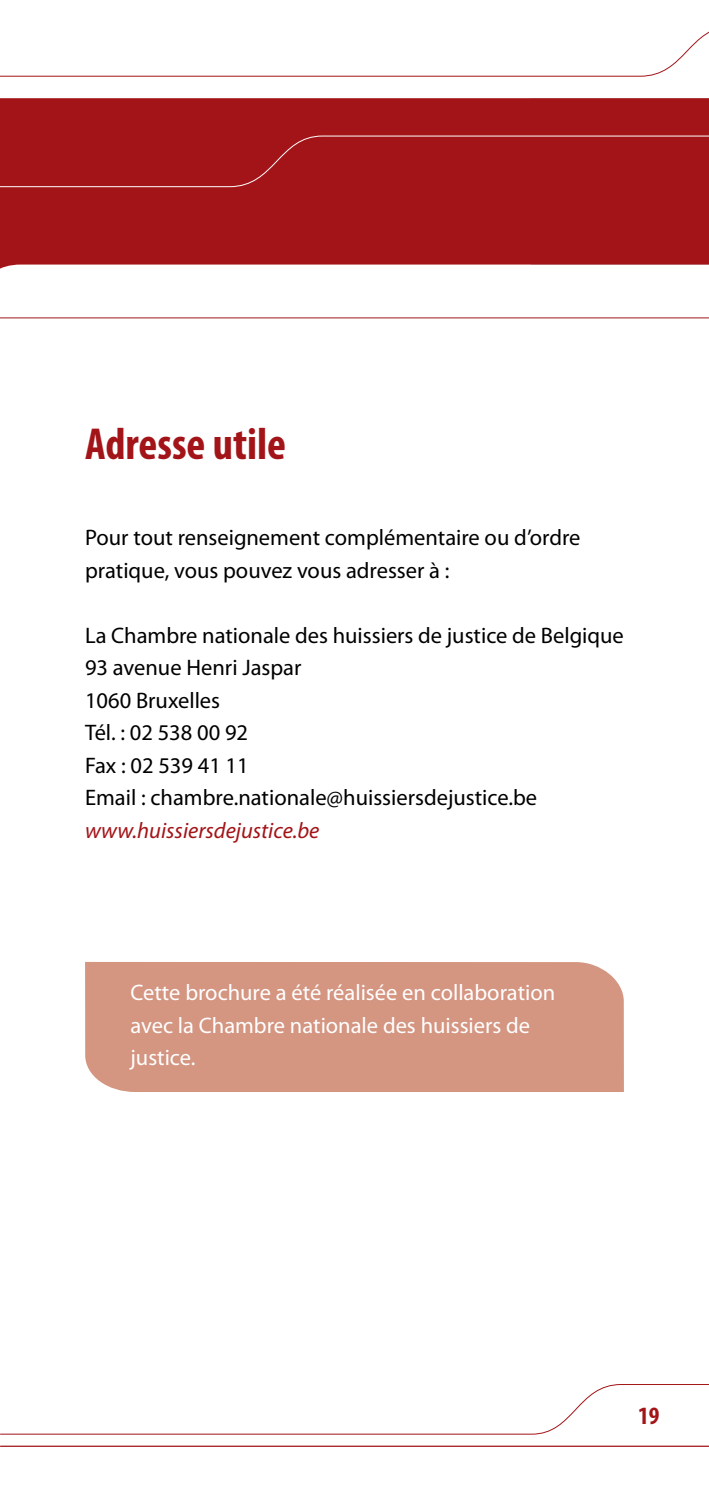
<style>
.page{position:relative;width:709px;height:1489px;background:#fff}
.page>*{position:absolute;margin:0;border:0;box-sizing:border-box;transform-origin:0 0}
.t1{font:700 condensed 45px "Myriad Pro";color:#a31418}
.t2{font:700 condensed 25px "Myriad Pro";color:#a31418}
.t3{font:22.5px/32.5px "Myriad Pro";color:#000}
.t4{font:22.5px/32.5px "Myriad Pro";color:#fff}
.t5{font:italic 22.5px "Myriad Pro";color:#a31418}
</style>
<div class="page">
<svg style="left:0;top:1384px;width:709px;height:63px"></svg>
<hr style="left:0;top:1445px;width:709px;height:1px;background:#a31418">
<svg style="left:0;top:31px;width:709px;height:46px"></svg>
<div style="left:0;top:98px;width:709px;height:171px;background:#a31418"></div>
<div style="left:0;top:135px;width:709px;height:52px;background:#a31418"></div>
<svg style="left:0;top:317px;width:709px;height:1px"></svg>
<div style="left:85px;top:962px;width:539px;height:129px;background:#d49581"></div>
<h1 class="t1" style="left:85px;top:419px;width:202px">Adresse utile</h1>
<p class="t3" style="left:85px;top:522px;width:497px">Pour tout renseignement complémentaire ou d’ordre pratique, vous pouvez vous adresser à :</p>
<p class="t3" style="left:85px;top:619px;width:540px">La Chambre nationale des huissiers de justice de Belgique<br>93 avenue Henri Jaspar<br>1060 Bruxelles<br>Tél. : 02 538 00 92<br>Fax : 02 539 41 11<br>Email : chambre.nationale@huissiersdejustice.be</p>
<p class="t5" style="left:85px;top:818px;width:236px">www.huissiersdejustice.be</p>
<p class="t4" style="left:130px;top:977px;width:426px">Cette brochure a été réalisée en collaboration avec la Chambre nationale des huissiers de justice.</p>
<p class="t2" style="left:638px;top:1401px;width:23px">19</p>
</div>
